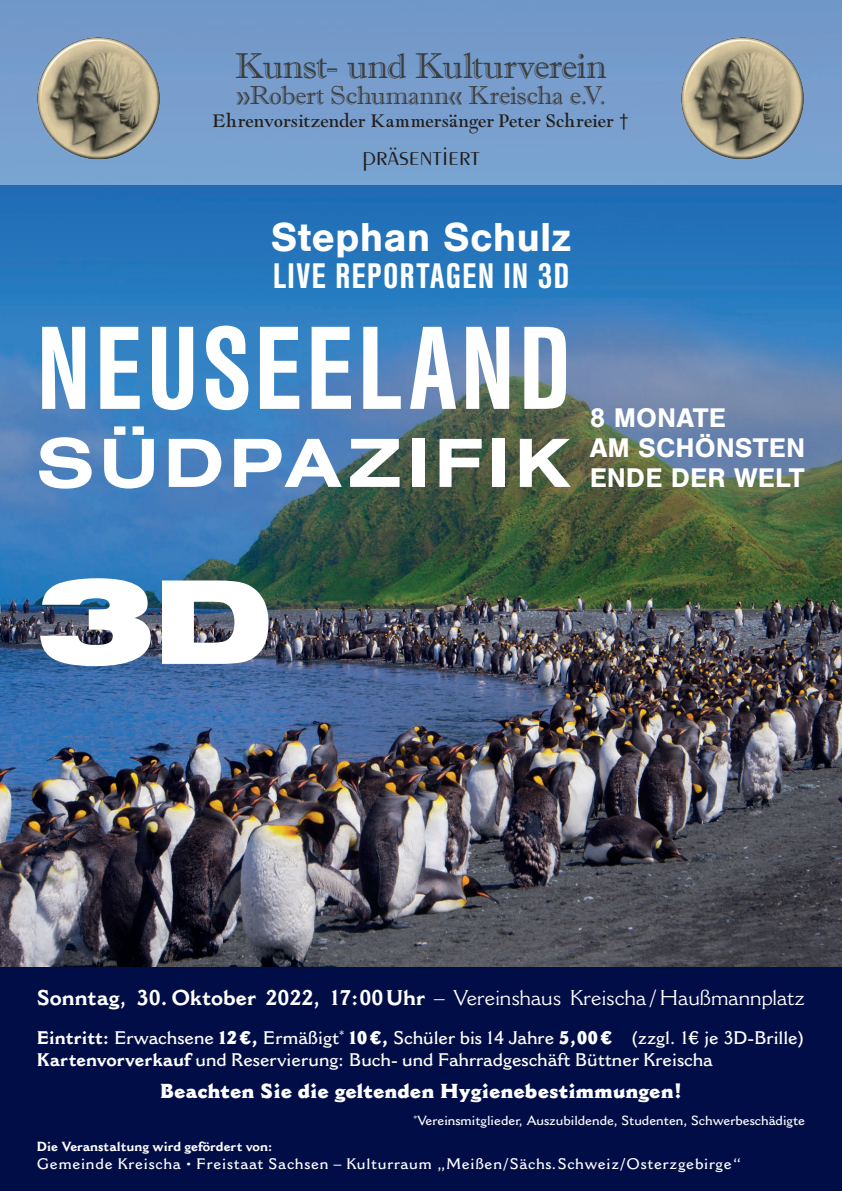
<style>
.page{position:relative;width:842px;height:1191px;background:#fff}
.page>*{position:absolute;margin:0;border:0;box-sizing:border-box;transform-origin:0 0}
.t1{font:900 125px "Nimbus San Ext";color:#fff}
.t2{font:700 123px "Nimbus San Con";letter-spacing:.025em;color:#fff}
.t3{font:700 72px "Nimbus San Ext";letter-spacing:.055em;color:#fff}
.t4{font:700 42px "Nimbus San";color:#fff}
.t5{font:700 37px "Nimbus San Con";letter-spacing:.025em;color:#fff}
.t6{font:36px "Imprint MT Shadow";letter-spacing:-.02em;color:#3e3e3f}
.t7{font:300 30px "Peignot LT Std";color:#231f20}
.t8{font:700 28px/30px "Nimbus San";color:#fff}
.t9{font:26px "Imprint MT Shadow";letter-spacing:-.01em;color:#3e3e3f}
.t10{font:22px "Goudy Modern MT Std";letter-spacing:.005em;color:#231f20}
.t11{font:21px "Cantoria MT Std";color:#fff}
.t12{font:800 20px "Cantoria MT Std";letter-spacing:.02em;color:#fff}
.t13{font:600 18px/21.6px "Cantoria MT Std";color:#fff}
.t14{font:600 15px "Cantoria MT Std";letter-spacing:.05em;color:#fff}
.t15{font:600 13px "Cantoria MT Std";color:#fff}
.t16{font:700 13px "Cantoria MT Std";color:#fff}
.s1{font-family:"ITC Avant Garde Std";font-size:18px}
.s2{font-weight:700}
.s3{font-weight:800}
</style>
<div class="page">
<img style="left:0;top:185px;width:842px;height:783px">
<div style="left:0;top:0;width:842px;height:185px;background:#789dcc"></div>
<img style="left:681px;top:37px;width:123px;height:123px">
<img style="left:37px;top:37px;width:123px;height:123px">
<div style="left:0;top:968px;width:842px;height:223px;background:#000d46"></div>
<h3 class="t6" style="left:235px;top:44px;width:373px">Kunst- und Kulturverein</h3>
<h3 class="t9" style="left:236px;top:80px;width:371px">»Robert Schumann« Kreischa e.V.</h3>
<p class="t10" style="left:213px;top:108px;width:418px">Ehrenvorsitzender Kammersänger Peter Schreier <span class="s1">†</span></p>
<h3 class="t7" style="left:362px;top:138px;width:119px">präsentiert</h3>
<h3 class="t4" style="left:271px;top:214px;width:302px">Stephan Schulz</h3>
<h3 class="t5" style="left:273px;top:256px;width:298px">LIVE REPORTAGEN IN 3D</h3>
<h2 class="t2" style="left:36px;top:301px;width:537px">NEUSEELAND</h2>
<h3 class="t3" style="left:36px;top:414px;width:537px">SÜDPAZIFIK</h3>
<h3 class="t8" style="left:590px;top:403px;width:217px">8 MONATE<br>AM SCHÖNSTEN<br>ENDE DER WELT</h3>
<h1 class="t1" style="left:36px;top:551px;width:239px">3D</h1>
<p class="t11" style="left:37px;top:985px;width:770px"><span class="s2">Sonntag, 30.Oktober 2022, 17:00Uhr</span> – Vereinshaus Kreischa /Haußmannplatz</p>
<p class="t13" style="left:37px;top:1027px;width:770px"><span class="s2">Eintritt:</span> Erwachsene <span class="s3">12€,</span> Ermäßigt<sup>*</sup> <span class="s3">10€,</span> Schüler bis 14 Jahre <span class="s3">5,00€</span> (zzgl. 1€ je 3D-Brille)<br><span class="s2">Kartenvorverkauf</span> und Reservierung: Buch- und Fahrradgeschäft Büttner Kreischa</p>
<p class="t12" style="left:160px;top:1079px;width:523px">Beachten Sie die geltenden Hygienebestimmungen!</p>
<p class="t15" style="left:413px;top:1113px;width:393px"><sup>*</sup>Vereinsmitglieder, Auszubildende, Studenten, Schwerbeschädigte</p>
<p class="t16" style="left:37px;top:1139px;width:238px">Die Veranstaltung wird gefördert von:</p>
<p class="t14" style="left:37px;top:1155px;width:706px">Gemeinde Kreischa • Freistaat Sachsen – Kulturraum „Meißen/Sächs.Schweiz/Osterzgebirge“</p>
</div>
